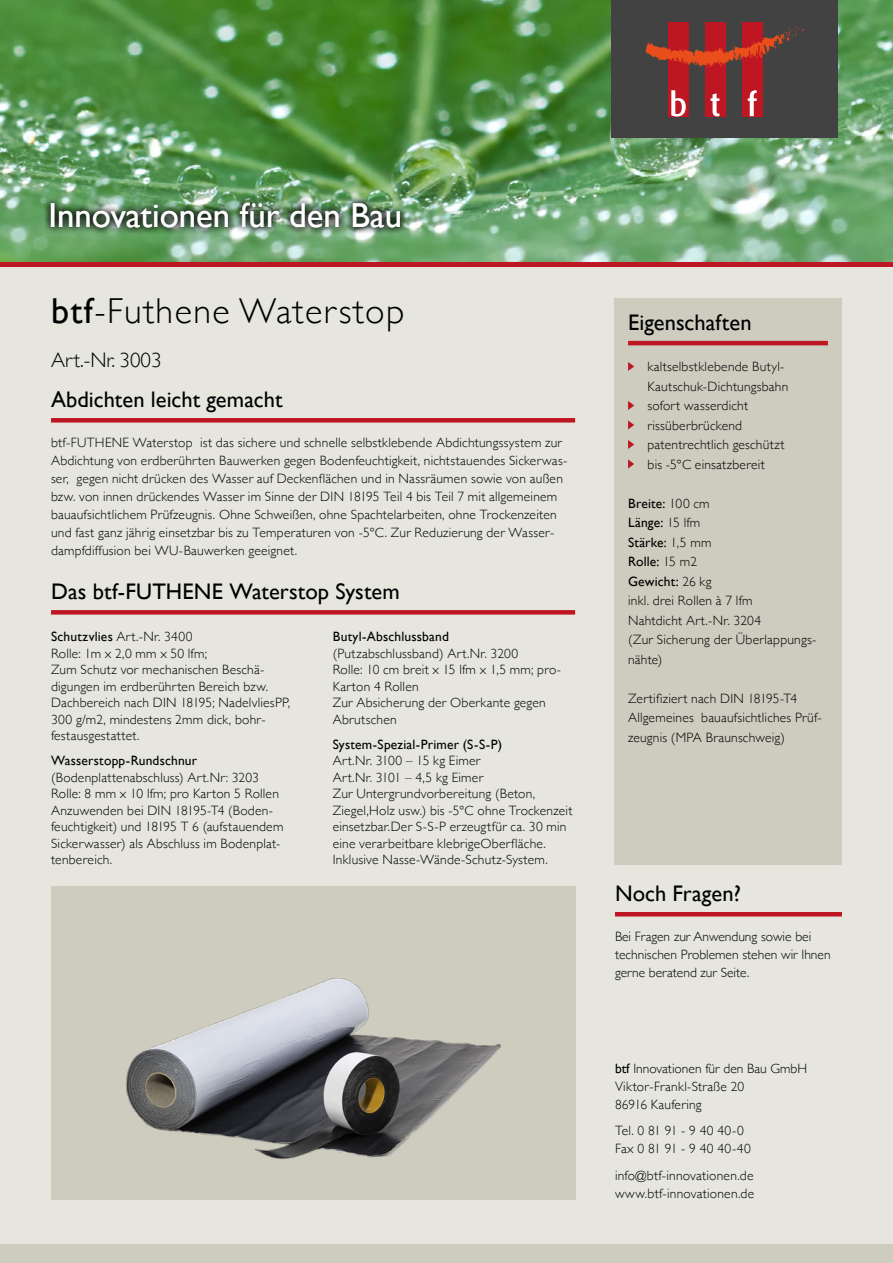
<style>
.page{position:relative;width:893px;height:1263px;background:#e6e6df}
.page>*{position:absolute;margin:0;border:0;box-sizing:border-box;transform-origin:0 0}
.t1{font:300 36px "Gill Sans";letter-spacing:.04em;color:#000}
.t2{font:34.65px "Gill Sans";color:#fff}
.Headline{font:22.5px "Gill Sans";letter-spacing:.005em;color:#000}
.t3{font:300 21px "Gill Sans";color:#000}
.fließ{font:300 13.5px/16.5px "Gill Sans";letter-spacing:.015em;color:#000}
.t4{font:13.5px "Gill Sans";letter-spacing:.015em;color:#000}
.s1{font-weight:400}
.s2{font-weight:300}
</style>
<div class="page">
<hr style="left:615px;top:912px;width:227px;height:4px;background:#be1622">
<hr style="left:51px;top:418px;width:524px;height:4px;background:#be1622">
<div style="left:51px;top:610px;width:524px;height:5px;background:#be1622"></div>
<div style="left:0;top:1244px;width:893px;height:19px;background:#cdccbf"></div>
<img style="left:0;top:0;width:893px;height:262px">
<div style="left:612px;top:0;width:226px;height:137px;background:#424242"></div>
<hr style="left:0;top:262px;width:893px;height:4px;background:#be1622">
<div style="left:668px;top:22px;width:21px;height:95px;background:#be1622"></div>
<div style="left:705px;top:22px;width:21px;height:95px;background:#be1622"></div>
<div style="left:742px;top:22px;width:20px;height:95px;background:#be1622"></div>
<svg style="left:645px;top:26px;width:160px;height:42px"></svg>
<svg style="left:671px;top:90px;width:15px;height:26px"></svg>
<svg style="left:711px;top:93px;width:8px;height:23px"></svg>
<svg style="left:748px;top:90px;width:9px;height:26px"></svg>
<div style="left:615px;top:298px;width:227px;height:566px;background:#cdccbf"></div>
<img style="left:44px;top:196px;width:363px;height:39px">
<div style="left:51px;top:886px;width:524px;height:313px;background:#cdccbf"></div>
<img style="left:126px;top:978px;width:376px;height:181px">
<hr style="left:628px;top:341px;width:200px;height:4px;background:#be1622">
<svg style="left:628px;top:362px;width:6px;height:9px"></svg>
<svg style="left:628px;top:401px;width:6px;height:9px"></svg>
<svg style="left:628px;top:420px;width:6px;height:9px"></svg>
<svg style="left:628px;top:440px;width:6px;height:9px"></svg>
<svg style="left:628px;top:459px;width:6px;height:9px"></svg>
<p class="t2" style="left:49px;top:195px;width:355px">Innovationen für den Bau</p>
<p class="t1" style="left:51px;top:282px;width:355px"><span class="s1">btf</span>-Futhene Waterstop</p>
<p class="t3" style="left:51px;top:343px;width:112px">Art.-Nr. 3003</p>
<p class="Headline" style="left:51px;top:387px;width:233px">Abdichten leicht gemacht</p>
<p class="fließ" style="left:51px;top:433px;width:518px;line-height:18px">btf-FUTHENE Waterstop ist das sichere und schnelle selbstklebende Abdichtungssystem zur Abdichtung von erdberührten Bauwerken gegen Bodenfeuchtigkeit, nichtstauendes Sickerwas&shy;ser, gegen nicht drücken des Wasser auf Deckenflächen und in Nassräumen sowie von außen bzw. von innen drückendes Wasser im Sinne der DIN 18195 Teil 4 bis Teil 7 mit allgemeinem bauaufsichtlichem Prüfzeugnis. Ohne Schweißen, ohne Spachtelarbeiten, ohne Trockenzeiten und fast ganz jährig einsetzbar bis zu Temperaturen von -5°C. Zur Reduzierung der Wasser&shy;dampfdiffusion bei WU-Bauwerken geeignet.</p>
<p class="Headline" style="left:51px;top:579px;width:350px">Das btf-FUTHENE Waterstop System</p>
<p class="fließ" style="left:51px;top:628px;width:241px"><span class="s1">Schutzvlies</span> Art.-Nr. 3400<br>Rolle: 1m x 2,0 mm x 50 lfm;<br>Zum Schutz vor mechanischen Beschä&shy;digungen im erdberührten Bereich bzw.<br>Dachbereich nach DIN 18195; NadelvliesPP,<br>300 g/m2, mindestens 2mm dick, bohr&shy;festausgestattet.</p>
<p class="fließ" style="left:51px;top:752px;width:234px"><span class="s1">Wasserstopp-Rundschnur </span>(Bodenplattenabschluss) Art.Nr: 3203<br>Rolle: 8 mm x 10 lfm; pro Karton 5 Rollen Anzuwenden bei DIN 18195-T4 (Boden&shy;feuchtigkeit) und 18195 T 6 (aufstauendem Sickerwasser) als Abschluss im Bodenplat&shy;tenbereich.</p>
<p class="fließ" style="left:333px;top:628px;width:230px"><span class="s1">Butyl-Abschlussband </span>(Putzabschlussband) Art.Nr. 3200<br>Rolle: 10 cm breit x 15 lfm x 1,5 mm; pro-<br>Karton 4 Rollen<br>Zur Absicherung der Oberkante gegen<br>Abrutschen</p>
<p class="fließ" style="left:333px;top:735px;width:241px"><span class="s1">System-Spezial-Primer (S-S-P)<br></span>Art.Nr. 3100 – 15 kg Eimer<br>Art.Nr. 3101 – 4,5 kg Eimer<br>Zur Untergrundvorbereitung (Beton, Ziegel,Holz usw.) bis -5°C ohne Trockenzeit einsetzbar.Der S-S-P erzeugtfür ca. 30 min eine verarbeitbare klebrigeOberfläche.<br>Inklusive Nasse-Wände-Schutz-System.</p>
<p class="Headline" style="left:628px;top:309px;width:125px">Eigenschaften</p>
<p class="fließ" style="left:648px;top:358px;width:138px">kaltselbstklebende Butyl-</p>
<p class="fließ" style="left:648px;top:377px;width:142px">Kautschuk-Dichtungsbahn</p>
<p class="fließ" style="left:648px;top:397px;width:102px">sofort wasserdicht</p>
<p class="fließ" style="left:648px;top:416px;width:96px">rissüberbrückend</p>
<p class="fließ" style="left:648px;top:436px;width:139px">patentrechtlich geschützt</p>
<p class="fließ" style="left:648px;top:455px;width:119px">bis -5°C einsatzbereit</p>
<p class="t4" style="left:628px;top:495px;width:83px">Breite: <span class="s2">100 cm</span></p>
<p class="t4" style="left:628px;top:514px;width:74px">Länge: <span class="s2">15 lfm</span></p>
<p class="t4" style="left:628px;top:534px;width:85px">Stärke: <span class="s2">1,5 mm</span></p>
<p class="t4" style="left:628px;top:553px;width:71px">Rolle: <span class="s2">15 m2</span></p>
<p class="t4" style="left:628px;top:573px;width:85px">Gewicht: <span class="s2">26 kg</span></p>
<p class="fließ" style="left:628px;top:592px;width:126px">inkl. drei Rollen à 7 lfm</p>
<p class="fließ" style="left:628px;top:611px;width:135px">Nahtdicht Art.-Nr. 3204</p>
<p class="fließ" style="left:628px;top:629px;width:190px;line-height:19.5px">(Zur Sicherung der Überlappungs&shy;nähte)</p>
<p class="fließ" style="left:628px;top:688px;width:195px;line-height:19.5px">Zertifiziert nach DIN 18195-T4<br>Allgemeines bauaufsichtliches Prüf&shy;zeugnis (MPA Braunschweig)</p>
<p class="Headline" style="left:615px;top:880px;width:127px">Noch Fragen?</p>
<p class="fließ" style="left:615px;top:927px;width:198px">Bei Fragen zur Anwendung sowie bei</p>
<p class="fließ" style="left:615px;top:944px;width:217px;line-height:18px">technischen Problemen stehen wir Ihnen gerne beratend zur Seite.</p>
<p class="fließ" style="left:615px;top:1058px;width:194px;line-height:18px"><span class="s1">btf</span> Innovationen für den Bau GmbH<br>Viktor-Frankl-Straße 20<br>86916 Kaufering</p>
<p class="fließ" style="left:615px;top:1121px;width:137px;line-height:18px">Tel. 0 81 91 - 9 40 40-0<br>Fax 0 81 91 - 9 40 40-40</p>
<p class="fließ" style="left:615px;top:1165px;width:141px;line-height:18px">info@btf-innovationen.de www.btf-innovationen.de</p>
</div>
